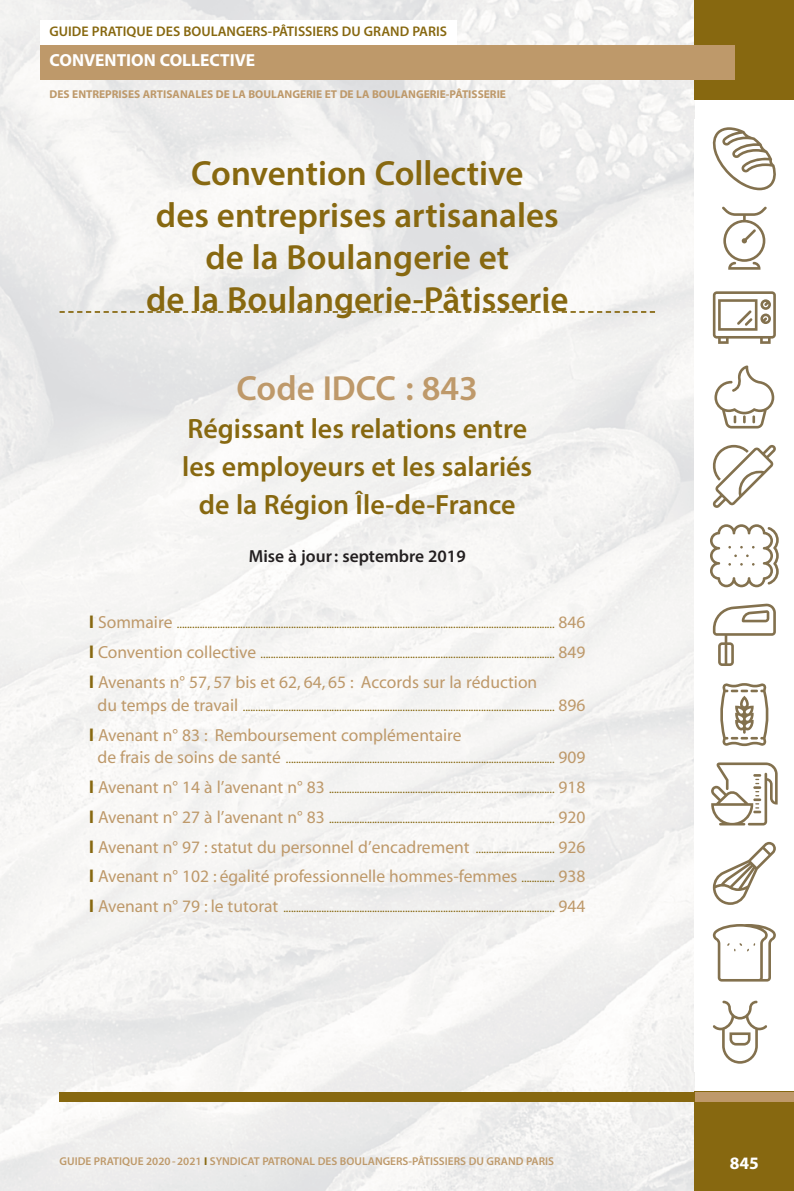
<style>
.page{position:relative;width:794px;height:1191px;background:#fff}
.page>*{position:absolute;margin:0;border:0;box-sizing:border-box;transform-origin:0 0}
.t1{font:600 35px/42px "Myriad Pro";color:#876810;text-align:center}
.t2{font:600 35px "Myriad Pro";color:#be996a}
.t3{font:600 28px/38px "Myriad Pro";color:#876810;text-align:center}
.t4{font:17.5px/29.8px "Myriad";color:#be996a}
.t5{font:700 17.5px "Myriad Pro";color:#fff}
.t6{font:600 17.5px "Myriad Pro";color:#231f20}
.t7{font:600 14px "Myriad Pro";color:#876810}
.t8{font:12.25px "Myriad";color:#876810}
.t9{font:600 11.38px "Myriad Pro";color:#be996a}
.t10{font:700 11.38px "Myriad Pro";color:#be996a}
.s1{font-family:"Myriad Pro";font-weight:700;font-size:17.5px}
.s2{font-size:17.5px;color:#be996a}
.s3{font-family:"Myriad Pro";font-weight:700;color:#876810}
.s4{font-size:12.25px;color:#876810}
.s5{font-weight:700;color:#876810}
</style>
<div class="page">
<img style="left:0;top:0;width:694px;height:1191px">
<div style="left:694px;top:0;width:100px;height:99px;background:#876810"></div>
<div style="left:694px;top:1091px;width:100px;height:100px;background:#876810"></div>
<div style="left:694px;top:1091px;width:100px;height:10px;background:#be996a"></div>
<div style="left:60px;top:1091px;width:634px;height:10px;background:#876810"></div>
<div style="left:40px;top:20px;width:416px;height:25px;background:#fff"></div>
<div style="left:40px;top:45px;width:694px;height:34px;background:#be996a"></div>
<svg style="left:713px;top:127px;width:63px;height:63px"></svg>
<svg style="left:722px;top:207px;width:44px;height:63px"></svg>
<svg style="left:713px;top:291px;width:63px;height:53px"></svg>
<svg style="left:714px;top:365px;width:60px;height:63px"></svg>
<svg style="left:713px;top:445px;width:63px;height:63px"></svg>
<svg style="left:710px;top:524px;width:68px;height:63px"></svg>
<svg style="left:713px;top:603px;width:63px;height:63px"></svg>
<svg style="left:720px;top:683px;width:48px;height:63px"></svg>
<svg style="left:711px;top:762px;width:66px;height:63px"></svg>
<svg style="left:713px;top:842px;width:63px;height:63px"></svg>
<svg style="left:713px;top:924px;width:63px;height:57px"></svg>
<svg style="left:713px;top:1000px;width:54px;height:63px"></svg>
<svg style="left:60px;top:311px;width:595px;height:2px"></svg>
<p class="t7" style="left:50px;top:26px;width:399px">GUIDE PRATIQUE DES BOULANGERS-PÂTISSIERS DU GRAND PARIS</p>
<h3 class="t5" style="left:50px;top:54px;width:207px">CONVENTION COLLECTIVE</h3>
<p class="t10" style="left:50px;top:90px;width:458px">DES ENTREPRISES ARTISANALES DE LA BOULANGERIE ET DE LA BOULANGERIE-PÂTISSERIE</p>
<h1 class="t1" style="left:146px;top:155px;width:424px">Convention Collective<br>des entreprises artisanales de la Boulangerie et<br>de la Boulangerie-Pâtisserie</h1>
<h1 class="t2" style="left:237px;top:375px;width:243px">Code IDCC : 843</h1>
<h2 class="t3" style="left:182px;top:412px;width:351px">Régissant les relations entre les employeurs et les salariés de la Région Île-de-France</h2>
<h3 class="t6" style="left:249px;top:550px;width:218px">Mise à jour : septembre 2019</h3>
<p class="t8" style="left:89px;top:620px;width:498px"><span class="s1">l</span> <span class="s2">Sommaire</span> ..................................................................................................................................................... <span class="s2">846</span></p>
<p class="t8" style="left:89px;top:649px;width:498px"><span class="s1">l</span> <span class="s2">Convention collective</span> .................................................................................................................... <span class="s2">849</span></p>
<h3 class="t4" style="left:89px;top:669px;width:449px"><span class="s3">l</span> Avenants n° 57, 57 bis et 62, 64, 65 : Accords sur la réduction</h3>
<p class="t8" style="left:97px;top:702px;width:489px"><span class="s2">du temps de travail</span> ........................................................................................................................... <span class="s2">896</span></p>
<h3 class="t4" style="left:89px;top:721px;width:374px"><span class="s3">l</span> Avenant n° 83 : Remboursement complémentaire</h3>
<p class="t8" style="left:97px;top:754px;width:489px"><span class="s2">de frais de soins de santé</span> .......................................................................................................... <span class="s2">909</span></p>
<p class="t8" style="left:89px;top:784px;width:498px"><span class="s1">l</span> <span class="s2">Avenant n° 14 à l’avenant n° 83</span> ......................................................................................... <span class="s2">918</span></p>
<p class="t8" style="left:89px;top:814px;width:498px"><span class="s1">l</span> <span class="s2">Avenant n° 27 à l’avenant n° 83</span> ......................................................................................... <span class="s2">920</span></p>
<h3 class="t4" style="left:89px;top:833px;width:498px"><span class="s3">l</span> Avenant n° 97 : statut du personnel d’encadrement <span class="s4">...............................</span> 926 <span class="s3">l</span> Avenant n° 102 : égalité professionnelle hommes-femmes <span class="s4">.............</span> 938</h3>
<p class="t8" style="left:89px;top:903px;width:498px"><span class="s1">l</span> <span class="s2">Avenant n° 79 : le tutorat</span> ........................................................................................................... <span class="s2">944</span></p>
<p class="t9" style="left:60px;top:1156px;width:496px">GUIDE PRATIQUE 2020 - 2021 <span class="s5">I</span> SYNDICAT PATRONAL DES BOULANGERS-PÂTISSIERS DU GRAND PARIS</p>
<h3 class="t5" style="left:730px;top:1157px;width:31px">845</h3>
</div>
